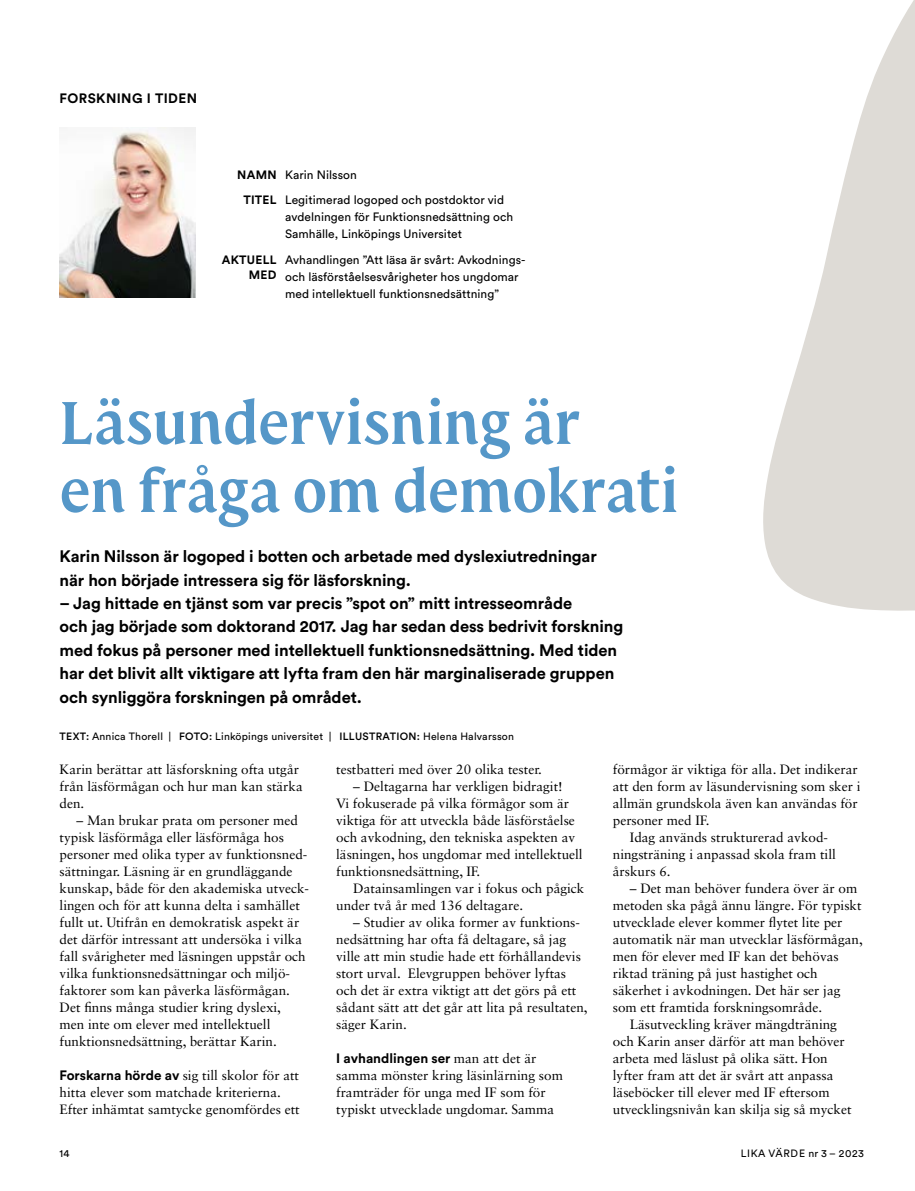
<style>
.page{position:relative;width:915px;height:1191px;background:#fff}
.page>*{position:absolute;margin:0;border:0;box-sizing:border-box;transform-origin:0 0}
.Rubrik_Forskning_i_tiden{font:600 64.5px/68.1px "SPSM Serif";letter-spacing:-.005em;color:#5597c8}
.P_Ingress{font:700 16.5px/23.4px "Circular Pro";letter-spacing:-.005em;color:#000}
.P_Bröd_9_p_Sabon_indrag{font:13.5px/17px "Sabon LT Std";color:#000}
.P_Bröd_9_p_Sabon___3_första_orden_fet_Ci{font:13.5px/17px "Sabon LT Std";color:#000}
.P_Bröd_9_p_Sabon{font:13.5px/17px "Sabon LT Std";color:#000}
.P_Bröd_9_p_Sabon-2{font:700 13.5px "Circular Pro";letter-spacing:.03em;color:#000}
.H4_8_p_Circular_Bold{font:12px/17px "Circular Pro";letter-spacing:.005em;color:#000}
.H4_8_p_Circular_Bold-2{font:700 12px/14.9px "Circular Pro";letter-spacing:.025em;color:#000;text-align:right}
.Byline_-_författare{font:10.5px "Circular Pro";letter-spacing:.02em;color:#000}
.Byline_-_författare-2{font:10.5px "Circular Pro";letter-spacing:.05em;color:#000}
.s1{font-weight:500}
.s2{font-family:"Circular Pro";font-weight:700}
</style>
<div class="page">
<img style="left:60px;top:128px;width:136px;height:170px">
<svg style="left:763px;top:0;width:151px;height:611px;fill:#dedbd6"></svg>
<p class="P_Bröd_9_p_Sabon-2" style="left:60px;top:89px;width:139px">FORSKNING I TIDEN</p>
<p class="H4_8_p_Circular_Bold-2" style="left:237px;top:166px;width:41px">NAMN</p>
<p class="H4_8_p_Circular_Bold" style="left:285px;top:165px;width:73px">Karin Nilsson</p>
<p class="H4_8_p_Circular_Bold-2" style="left:243px;top:192px;width:35px">TITEL</p>
<p class="H4_8_p_Circular_Bold" style="left:285px;top:191px;width:229px">Legitimerad logoped och postdoktor vid avdelningen för Funktionsnedsättning och<br>Samhälle, Linköpings Universitet</p>
<p class="H4_8_p_Circular_Bold-2" style="left:222px;top:251px;width:56px">AKTUELL<br>MED</p>
<p class="H4_8_p_Circular_Bold" style="left:285px;top:250px;width:242px">Avhandlingen ”Att läsa är svårt: Avkodnings&shy;och läsförståelsesvårigheter hos ungdomar med intellektuell funktionsnedsättning”</p>
<p class="Rubrik_Forskning_i_tiden" style="left:60px;top:390px;width:620px">Läsundervisning är<br>en fråga om demokrati</p>
<p class="P_Ingress" style="left:60px;top:544px;width:538px">Karin Nilsson är logoped i botten och arbetade med dyslexiutredningar när hon började intressera sig för läsforskning.</p>
<p class="P_Ingress" style="left:60px;top:591px;width:565px">– Jag hittade en tjänst som var precis ”spot on” mitt intresseområde<br>och jag började som doktorand 2017. Jag har sedan dess bedrivit forskning med fokus på personer med intellektuell funktionsnedsättning. Med tiden har det blivit allt viktigare att lyfta fram den här marginaliserade gruppen och synliggöra forskningen på området.</p>
<p class="Byline_-_författare" style="left:60px;top:729px;width:456px"><span class="s1">TEXT:</span> Annica Thorell | <span class="s1">FOTO:</span> Linköpings universitet | <span class="s1">ILLUSTRATION:</span> Helena Halvarsson</p>
<p class="P_Bröd_9_p_Sabon" style="left:60px;top:760px;width:245px">Karin berättar att läsforskning ofta utgår från läsförmågan och hur man kan stärka den.</p>
<p class="P_Bröd_9_p_Sabon_indrag" style="left:60px;top:811px;width:251px;text-indent:17px">– Man brukar prata om personer med typisk läsförmåga eller läsförmåga hos personer med olika typer av funktionsned&shy;sättningar. Läsning är en grundläggande kunskap, både för den akademiska utveck&shy;lingen och för att kunna delta i samhället fullt ut. Utifrån en demokratisk aspekt är det därför intressant att undersöka i vilka fall svårigheter med läsningen uppstår och vilka funktionsnedsättningar och miljö&shy;faktorer som kan påverka läsförmågan.<br>Det finns många studier kring dyslexi, men inte om elever med intellektuell funktionsnedsättning, berättar Karin.</p>
<p class="P_Bröd_9_p_Sabon___3_första_orden_fet_Ci" style="left:60px;top:1066px;width:241px"><span class="s2">Forskarna hörde av</span> sig till skolor för att hitta elever som matchade kriterierna.<br>Efter inhämtat samtycke genomfördes ett</p>
<p class="P_Bröd_9_p_Sabon___3_första_orden_fet_Ci" style="left:336px;top:760px;width:207px">testbatteri med över 20 olika tester.</p>
<p class="P_Bröd_9_p_Sabon_indrag" style="left:336px;top:777px;width:248px;text-indent:17px">– Deltagarna har verkligen bidragit!<br>Vi fokuserade på vilka förmågor som är viktiga för att utveckla både läsförståelse och avkodning, den tekniska aspekten av läsningen, hos ungdomar med intellektuell funktionsnedsättning, IF.</p>
<p class="P_Bröd_9_p_Sabon_indrag" style="left:336px;top:879px;width:250px;text-indent:17px">Datainsamlingen var i fokus och pågick under två år med 136 deltagare.</p>
<p class="P_Bröd_9_p_Sabon_indrag" style="left:336px;top:913px;width:253px;text-indent:17px">– Studier av olika former av funktions&shy;nedsättning har ofta få deltagare, så jag ville att min studie hade ett förhållandevis stort urval. Elevgruppen behöver lyftas och det är extra viktigt att det görs på ett sådant sätt att det går att lita på resultaten, säger Karin.</p>
<p class="P_Bröd_9_p_Sabon___3_första_orden_fet_Ci" style="left:336px;top:1049px;width:228px"><span class="s2">I avhandlingen ser</span> man att det är samma mönster kring läsinlärning som framträder för unga med IF som för typiskt utvecklade ungdomar. Samma</p>
<p class="P_Bröd_9_p_Sabon___3_första_orden_fet_Ci" style="left:612px;top:760px;width:249px">förmågor är viktiga för alla. Det indikerar att den form av läsundervisning som sker i allmän grundskola även kan användas för personer med IF.</p>
<p class="P_Bröd_9_p_Sabon_indrag" style="left:612px;top:828px;width:224px;text-indent:17px">Idag används strukturerad avkod&shy;ningsträning i anpassad skola fram till årskurs 6.</p>
<p class="P_Bröd_9_p_Sabon_indrag" style="left:612px;top:879px;width:251px;text-indent:17px">– Det man behöver fundera över är om metoden ska pågå ännu längre. För typiskt utvecklade elever kommer flytet lite per automatik när man utvecklar läsförmågan, men för elever med IF kan det behövas riktad träning på just hastighet och säkerhet i avkodningen. Det här ser jag som ett framtida forskningsområde.</p>
<p class="P_Bröd_9_p_Sabon_indrag" style="left:612px;top:1016px;width:240px;text-indent:17px">Läsutveckling kräver mängdträning och Karin anser därför att man behöver arbeta med läslust på olika sätt. Hon lyfter fram att det är svårt att anpassa läseböcker till elever med IF eftersom utvecklingsnivån kan skilja sig så mycket</p>
<p class="Byline_-_författare" style="left:60px;top:1146px;width:11px">14</p>
<p class="Byline_-_författare-2" style="left:740px;top:1146px;width:125px">LIKA VÄRDE nr 3 – 2023</p>
</div>
